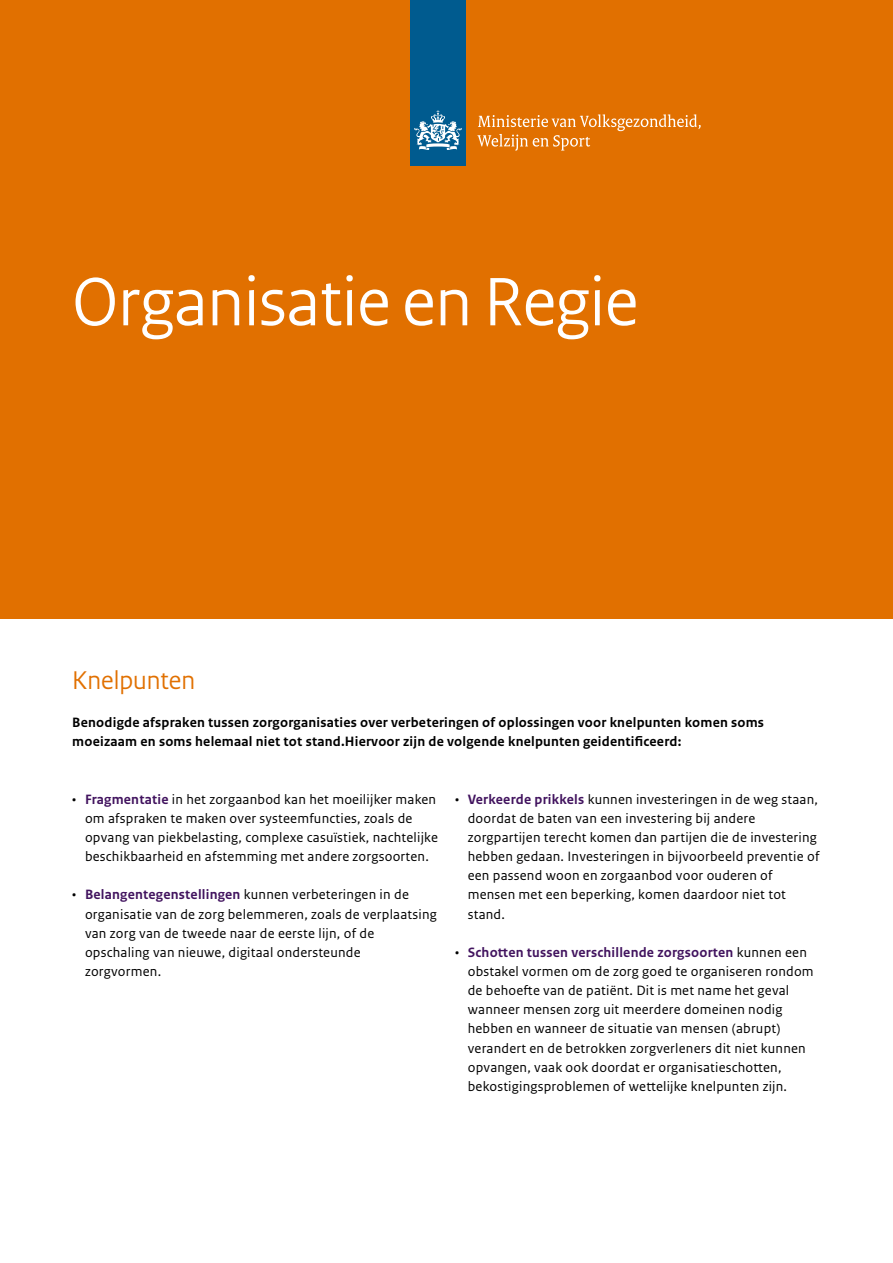
<style>
.page{position:relative;width:893px;height:1263px;background:#fff}
.page>*{position:absolute;margin:0;border:0;box-sizing:border-box;transform-origin:0 0}
.vws_Titel_Regular{font:72px "Rijksoverheid Sans Heading";color:#fff}
.vws-Kop_3{font:27px "Rijksoverheid Sans Heading";color:#e17000}
.vws_Plat_opsom_bulli{font:14.25px/19.2px "Rijksoverheid Sans Text";letter-spacing:.015em;color:#000}
.vws_Inleiding{font:700 14.25px/19.2px "Rijksoverheid Sans Text";letter-spacing:.015em;color:#000}
.s1{font-weight:700;color:#42145f}
</style>
<div class="page">
<div style="left:0;top:0;width:893px;height:619px;background:#e17000"></div>
<div style="left:410px;top:0;width:56px;height:166px;background:#005b8f"></div>
<svg style="left:414px;top:110px;width:48px;height:40px"></svg>
<svg style="left:477px;top:114px;width:224px;height:37px"></svg>
<p class="vws_Titel_Regular" style="left:72px;top:260px;width:567px">Organisatie en Regie</p>
<h1 class="vws-Kop_3" style="left:72px;top:664px;width:124px">Knelpunten</h1>
<p class="vws_Inleiding" style="left:72px;top:713px;width:693px">Benodigde afspraken tussen zorgorganisaties over verbeteringen of oplossingen voor knelpunten komen soms moeizaam en soms helemaal niet tot stand.Hiervoor zijn de volgende knelpunten geidentificeerd:</p>
<h2 class="vws_Plat_opsom_bulli" style="left:85px;top:790px;width:354px;text-indent:-13px">• <span class="s1">Fragmentatie</span> in het zorgaanbod kan het moeilijker maken om afspraken te maken over systeemfuncties, zoals de opvang van piekbelasting, complexe casuïstiek, nachtelijke beschikbaarheid en afstemming met andere zorgsoorten.</h2>
<h2 class="vws_Plat_opsom_bulli" style="left:85px;top:885px;width:353px;text-indent:-13px">• <span class="s1">Belangentegenstellingen</span> kunnen verbeteringen in de organisatie van de zorg belemmeren, zoals de verplaatsing van zorg van de tweede naar de eerste lijn, of de opschaling van nieuwe, digitaal ondersteunde zorgvormen.</h2>
<h2 class="vws_Plat_opsom_bulli" style="left:468px;top:790px;width:353px;text-indent:-13px">• <span class="s1">Verkeerde prikkels</span> kunnen investeringen in de weg staan, doordat de baten van een investering bij andere zorgpartijen terecht komen dan partijen die de investering hebben gedaan. Investeringen in bijvoorbeeld preventie of een passend woon en zorgaanbod voor ouderen of mensen met een beperking, komen daardoor niet tot stand.</h2>
<h2 class="vws_Plat_opsom_bulli" style="left:468px;top:943px;width:347px;text-indent:-13px">• <span class="s1">Schotten tussen verschillende zorgsoorten</span> kunnen een obstakel vormen om de zorg goed te organiseren rondom de behoefte van de patiënt. Dit is met name het geval wanneer mensen zorg uit meerdere domeinen nodig hebben en wanneer de situatie van mensen (abrupt) verandert en de betrokken zorgverleners dit niet kunnen opvangen, vaak ook doordat er organisatieschotten, bekostigingsproblemen of wettelijke knelpunten zijn.</h2>
</div>
